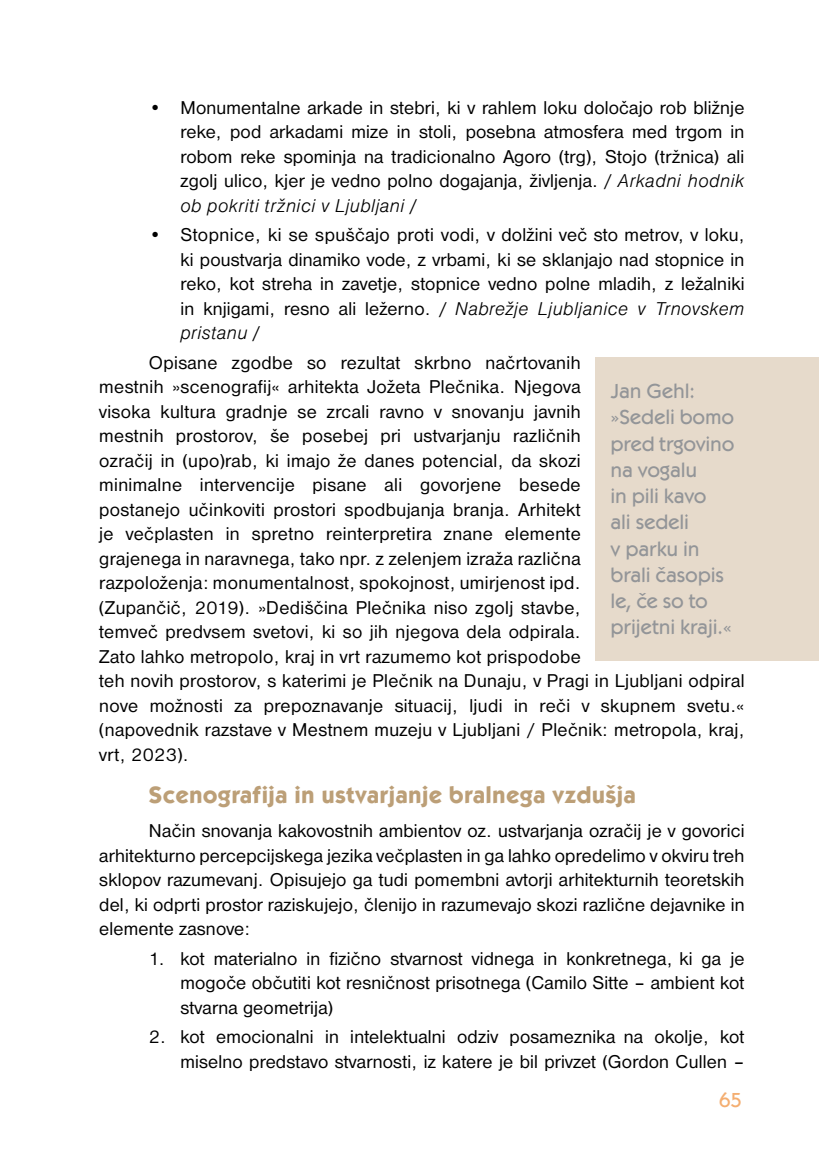
<style>
.page{position:relative;width:819px;height:1166px;background:#fff}
.page>*{position:absolute;margin:0;border:0;box-sizing:border-box;transform-origin:0 0}
.t1{font:700 24.5px "Kabel Itc TEE";letter-spacing:.01em;color:#bc9f77}
.t2{font:500 21px/26.2px "Kabel Itc TEE";letter-spacing:-.01em;color:#939598}
.t3{font:500 21px "Kabel Itc TEE";color:#f4ae71}
.t4{font:19.25px/24.5px "Nimbus San DEE";letter-spacing:.02em;color:#000;text-align:justify}
.t5{font:19.25px/24.5px "Nimbus San DEE Ligh Ital";letter-spacing:.02em;color:#000}
.s1{font-family:"Nimbus San DEE Ligh Ital"}
.s2{font-family:"Nimbus San DEE"}
</style>
<div class="page">
<div style="left:595px;top:357px;width:224px;height:304px;background:#e6dacb"></div>
<p class="t4" style="left:180px;top:95px;width:565px;text-indent:-31px">• Monumentalne arkade in stebri, ki v rahlem loku določajo rob bližnje reke, pod arkadami mize in stoli, posebna atmosfera med trgom in robom reke spominja na tradicionalno Agoro (trg), Stojo (tržnica) ali zgolj ulico, kjer je vedno polno dogajanja, življenja. <span class="s1">/ Arkadni hodnik</span></p>
<p class="t5" style="left:180px;top:193px;width:237px">ob pokriti tržnici v Ljubljani /</p>
<p class="t4" style="left:180px;top:223px;width:565px;text-indent:-31px">• Stopnice, ki se spuščajo proti vodi, v dolžini več sto metrov, v loku, ki poustvarja dinamiko vode, z vrbami, ki se sklanjajo nad stopnice in reko, kot streha in zavetje, stopnice vedno polne mladih, z ležalniki</p>
<p class="t5" style="left:180px;top:296px;width:565px"><span class="s2">in knjigami, resno ali ležerno.</span> / Nabrežje Ljubljanice v Trnovskem pristanu /</p>
<p class="t4" style="left:99px;top:350px;width:646px;text-align:left;text-indent:50px">Opisane zgodbe so rezultat skrbno načrtovanih<br>mestnih »scenografij« arhitekta Jožeta Plečnika. Njegova<br>visoka kultura gradnje se zrcali ravno v snovanju javnih<br>mestnih prostorov, še posebej pri ustvarjanju različnih<br>ozračij in (upo)rab, ki imajo že danes potencial, da skozi<br>minimalne intervencije pisane ali govorjene besede<br>postanejo učinkoviti prostori spodbujanja branja. Arhitekt<br>je večplasten in spretno reinterpretira znane elemente<br>grajenega in naravnega, tako npr. z zelenjem izraža različna<br>razpoloženja: monumentalnost, spokojnost, umirjenost ipd.<br>(Zupančič, 2019). »Dediščina Plečnika niso zgolj stavbe,<br>temveč predvsem svetovi, ki so jih njegova dela odpirala.<br>Zato lahko metropolo, kraj in vrt razumemo kot prispodobe<br>teh novih prostorov, s katerimi je Plečnik na Dunaju, v Pragi in Ljubljani odpiral nove možnosti za prepoznavanje situacij, ljudi in reči v skupnem svetu.« (napovednik razstave v Mestnem muzeju v Ljubljani / Plečnik: metropola, kraj, vrt, 2023).</p>
<p class="t1" style="left:149px;top:780px;width:488px">Scenografija in ustvarjanje bralnega vzdušja</p>
<p class="t4" style="left:99px;top:819px;width:646px;text-indent:50px">Način snovanja kakovostnih ambientov oz. ustvarjanja ozračij je v govorici arhitekturno percepcijskega jezika večplasten in ga lahko opredelimo v okviru treh sklopov razumevanj. Opisujejo ga tudi pomembni avtorji arhitekturnih teoretskih del, ki odprti prostor raziskujejo, členijo in razumevajo skozi različne dejavnike in elemente zasnove:</p>
<p class="t4" style="left:180px;top:946px;width:565px;text-indent:-31px">1. kot materialno in fizično stvarnost vidnega in konkretnega, ki ga je mogoče občutiti kot resničnost prisotnega (Camilo Sitte – ambient kot stvarna geometrija)</p>
<p class="t4" style="left:149px;top:1025px;width:597px;text-align:right">2. kot emocionalni in intelektualni odziv posameznika na okolje, kot miselno predstavo stvarnosti, iz katere je bil privzet (Gordon Cullen –</p>
<p class="t2" style="left:610px;top:378px;width:126px">Jan Gehl: »Sedeli bomo pred trgovino na vogalu<br>in pili kavo<br>ali sedeli<br>v parku in brali časopis le, če so to prijetni kraji.«</p>
<p class="t3" style="left:719px;top:1088px;width:24px">65</p>
</div>
